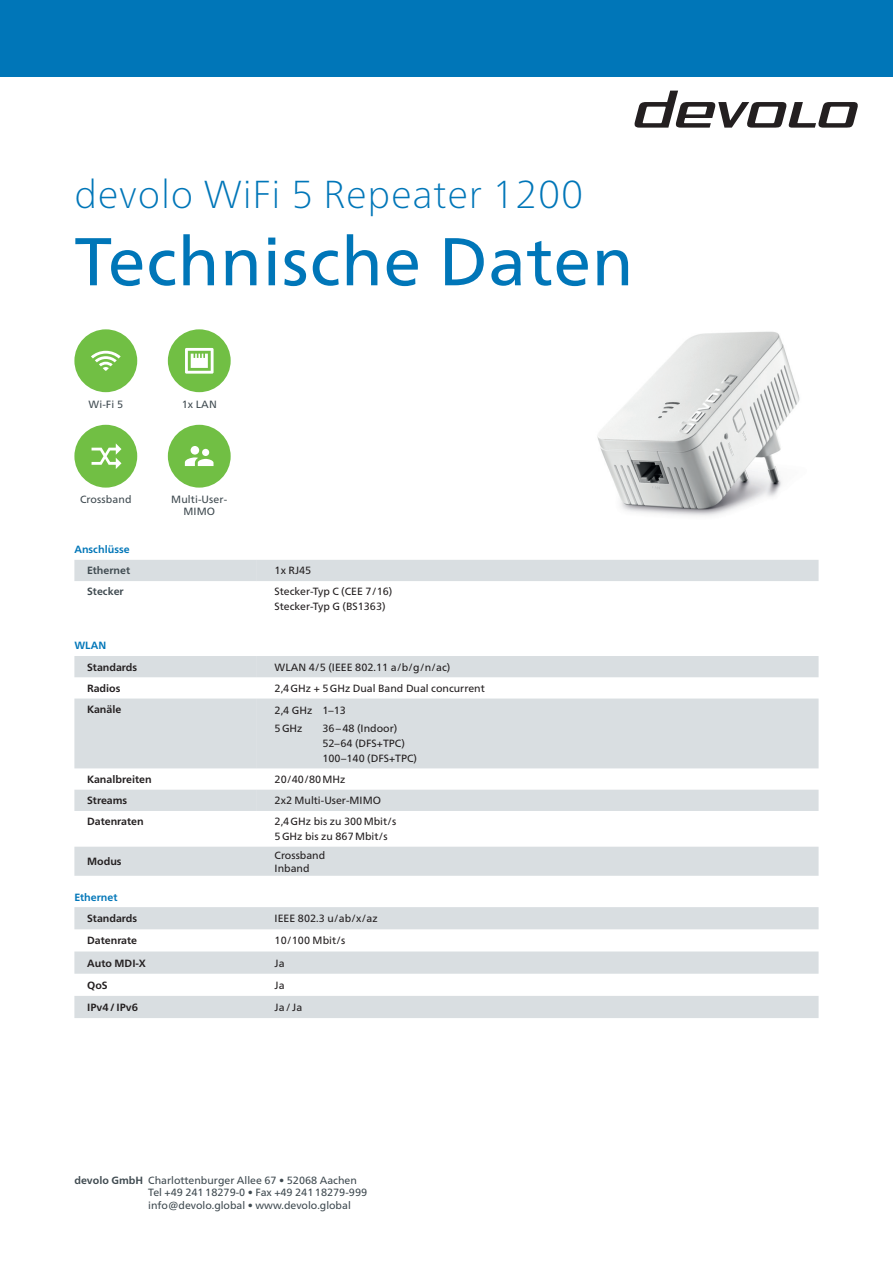
<style>
.page{position:relative;width:893px;height:1263px;background:#fff}
.page>*{position:absolute;margin:0;border:0;box-sizing:border-box;transform-origin:0 0}
.t1{font:67.5px "Frutiger Neue LTW1 G";letter-spacing:.01em;color:#0076b8}
.t2{font:100 39px "Frutiger Neue LTW1 G";letter-spacing:.02em;color:#0076b8}
.t3{font:10.5px/15px "Frutiger Neue LTW1 G";color:#231f20}
.t4{font:10.5px/12.6px "Frutiger Neue LTW1 G";color:#3f4a50;text-align:center}
.t5{font:700 10.5px "Frutiger Neue LTW1 G";color:#231f20}
.t6{font:700 10.5px "Frutiger Neue LTW1 G";color:#0076b8}
.t7{font:700 10.5px "Frutiger Neue LTW1 G";color:#3f4a50}
.s1{font-weight:700}
</style>
<div class="page">
<div style="left:0;top:0;width:893px;height:77px;background:#0076b8"></div>
<svg style="left:634px;top:91px;width:224px;height:37px"></svg>
<svg style="left:74px;top:560px;width:745px;height:458px"></svg>
<svg style="left:256px;top:560px;width:563px;height:251px;fill:#d9dee1"></svg>
<svg style="left:168px;top:329px;width:63px;height:63px"></svg>
<svg style="left:74px;top:425px;width:63px;height:63px"></svg>
<svg style="left:168px;top:425px;width:63px;height:63px"></svg>
<svg style="left:74px;top:329px;width:63px;height:63px"></svg>
<img style="left:597px;top:331px;width:203px;height:185px">
<h2 class="t2" style="left:74px;top:167px;width:511px">devolo WiFi 5 Repeater 1200</h2>
<h1 class="t1" style="left:74px;top:212px;width:561px">Technische Daten</h1>
<p class="t4" style="left:88px;top:397px;width:36px">Wi-Fi 5</p>
<p class="t4" style="left:182px;top:397px;width:37px">1x LAN</p>
<p class="t4" style="left:80px;top:492px;width:53px">Crossband</p>
<p class="t4" style="left:171px;top:493px;width:58px;line-height:12px">Multi-User-<br>MIMO</p>
<p class="t6" style="left:74px;top:541px;width:57px">Anschlüsse</p>
<p class="t7" style="left:87px;top:563px;width:44px">Ethernet</p>
<p class="t3" style="left:275px;top:562px;width:38px">1x RJ45</p>
<p class="t7" style="left:87px;top:584px;width:38px">Stecker</p>
<p class="t3" style="left:275px;top:583px;width:119px">Stecker-Typ C (CEE 7/16)<br>Stecker-Typ G (BS1363)</p>
<p class="t6" style="left:74px;top:638px;width:33px">WLAN</p>
<p class="t5" style="left:87px;top:659px;width:52px">Standards</p>
<p class="t3" style="left:275px;top:659px;width:177px">WLAN 4/5 (IEEE 802.11 a/b/g/n/ac)</p>
<p class="t5" style="left:87px;top:681px;width:35px">Radios</p>
<p class="t3" style="left:275px;top:680px;width:212px">2,4GHz + 5GHz Dual Band Dual concurrent</p>
<p class="t5" style="left:87px;top:702px;width:36px">Kanäle</p>
<p class="t3" style="left:275px;top:701px;width:73px;line-height:17.9px">2,4 GHz 1–13<br>5GHz</p>
<p class="t3" style="left:322px;top:720px;width:96px">36–48 (Indoor)<br>52–64 (DFS+TPC)<br>100–140 (DFS+TPC)</p>
<p class="t5" style="left:87px;top:772px;width:66px">Kanalbreiten</p>
<p class="t3" style="left:275px;top:771px;width:72px">20/40/80MHz</p>
<p class="t5" style="left:87px;top:793px;width:42px">Streams</p>
<p class="t3" style="left:275px;top:792px;width:108px">2x2 Multi-User-MIMO</p>
<p class="t5" style="left:87px;top:814px;width:58px">Datenraten</p>
<p class="t3" style="left:275px;top:813px;width:123px">2,4GHz bis zu 300Mbit/s<br>5GHz bis zu 867Mbit/s</p>
<p class="t5" style="left:87px;top:854px;width:36px">Modus</p>
<p class="t3" style="left:275px;top:848px;width:52px;line-height:12.6px">Crossband<br>Inband</p>
<p class="t6" style="left:74px;top:889px;width:44px">Ethernet</p>
<p class="t5" style="left:87px;top:911px;width:52px">Standards</p>
<p class="t3" style="left:275px;top:910px;width:105px">IEEE 802.3 u/ab/x/az</p>
<p class="t5" style="left:87px;top:932px;width:51px">Datenrate</p>
<p class="t3" style="left:275px;top:932px;width:72px">10/100 Mbit/s</p>
<p class="t5" style="left:87px;top:955px;width:60px">Auto MDI-X</p>
<p class="t3" style="left:275px;top:955px;width:11px">Ja</p>
<p class="t5" style="left:87px;top:977px;width:22px">QoS</p>
<p class="t3" style="left:275px;top:977px;width:11px">Ja</p>
<p class="t5" style="left:87px;top:1000px;width:52px">IPv4/IPv6</p>
<p class="t3" style="left:275px;top:999px;width:29px">Ja/Ja</p>
<p class="t4" style="left:148px;top:1173px;width:220px;text-align:left;text-indent:-74px"><span class="s1">devolo GmbH</span> Charlottenburger Allee 67 • 52068 Aachen<br>Tel +49 241 18279-0 • Fax +49 241 18279-999 info@devolo.global • www.devolo.global</p>
</div>
